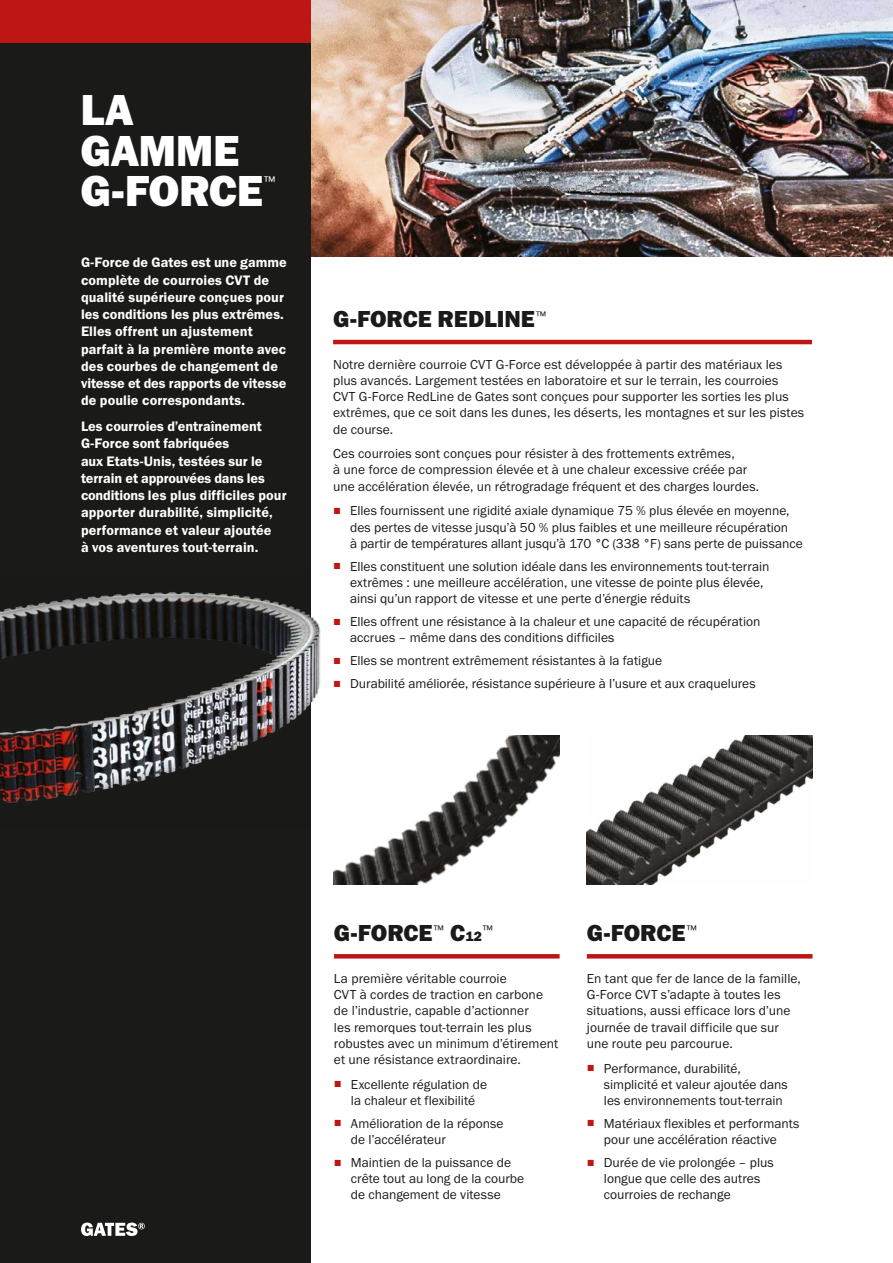
<style>
.page{position:relative;width:893px;height:1263px;background:#fff}
.page>*{position:absolute;margin:0;border:0;box-sizing:border-box;transform-origin:0 0}
.t1{font:45px/40.5px "Franklin Gothic URW Hea";letter-spacing:-.01em;color:#fff}
.t2{font:24px "Franklin Gothic URW Hea";letter-spacing:-.005em;color:#1a1a18}
.t3{font:14.55px "Franklin Gothic URW Boo";color:#fff}
.t4{font:14.25px/17.2px "Franklin Gothic URW Dem";letter-spacing:.005em;color:#fff}
.t5{font:13.5px/16.2px "Franklin Gothic URW Boo";color:#1a1a18}
.t6{font:12.9px "Franklin Gothic URW Boo";color:#1a1a18}
.s1{font-size:9.15px;color:#be1615}
.s2{font-size:13.95px}
</style>
<div class="page">
<img style="left:310px;top:0;width:583px;height:256px">
<div style="left:0;top:0;width:310px;height:1263px;background:#1a1a18"></div>
<svg style="left:81px;top:1222px;width:64px;height:14px"></svg>
<div style="left:0;top:0;width:310px;height:42px;background:#be1615"></div>
<img style="left:0;top:574px;width:321px;height:254px">
<hr style="left:333px;top:340px;width:479px;height:4px;background:#be1615">
<svg style="left:334px;top:954px;width:226px;height:4px"></svg>
<svg style="left:587px;top:954px;width:225px;height:4px"></svg>
<img style="left:587px;top:735px;width:225px;height:149px">
<img style="left:334px;top:735px;width:225px;height:149px">
<h1 class="t1" style="left:80px;top:89px;width:184px">LA<br>GAMME<br>G-FORCE</h1>
<p class="t3" style="left:264px;top:172px;width:13px">™</p>
<p class="t4" style="left:81px;top:254px;width:207px">G-Force de Gates est une gamme complète de courroies CVT de qualité supérieure conçues pour les conditions les plus extrêmes.<br>Elles offrent un ajustement parfait à la première monte avec des courbes de changement de vitesse et des rapports de vitesse de poulie correspondants.</p>
<p class="t4" style="left:81px;top:418px;width:207px">Les courroies d’entraînement<br>G-Force sont fabriquées<br>aux Etats-Unis, testées sur le terrain et approuvées dans les conditions les plus difficiles pour apporter durabilité, simplicité, performance et valeur ajoutée<br>à vos aventures tout-terrain.</p>
<h2 class="t2" style="left:333px;top:303px;width:214px">G-FORCE REDLINE<sup>™</sup></h2>
<p class="t5" style="left:333px;top:356px;width:473px">Notre dernière courroie CVT G-Force est développée à partir des matériaux les plus avancés. Largement testées en laboratoire et sur le terrain, les courroies CVT G-Force RedLine de Gates sont conçues pour supporter les sorties les plus extrêmes, que ce soit dans les dunes, les déserts, les montagnes et sur les pistes de course.</p>
<p class="t5" style="left:333px;top:445px;width:428px">Ces courroies sont conçues pour résister à des frottements extrêmes,<br>à une force de compression élevée et à une chaleur excessive créée par une accélération élevée, un rétrogradage fréquent et des charges lourdes.</p>
<p class="t5" style="left:350px;top:502px;width:454px;text-indent:-17px"><span class="s1">■</span> Elles fournissent une rigidité axiale dynamique 75 % plus élevée en moyenne, des pertes de vitesse jusqu’à 50 % plus faibles et une meilleure récupération<br>à partir de températures allant jusqu’à 170 °C (338 °F) sans perte de puissance</p>
<p class="t5" style="left:350px;top:558px;width:421px;text-indent:-17px"><span class="s1">■</span> Elles constituent une solution idéale dans les environnements tout-terrain extrêmes : une meilleure accélération, une vitesse de pointe plus élevée, ainsi qu’un rapport de vitesse et une perte d’énergie réduits</p>
<p class="t5" style="left:350px;top:613px;width:412px;text-indent:-17px"><span class="s1">■</span> Elles offrent une résistance à la chaleur et une capacité de récupération accrues – même dans des conditions difficiles</p>
<p class="t5" style="left:333px;top:652px;width:331px"><span class="s1">■</span> Elles se montrent extrêmement résistantes à la fatigue</p>
<p class="t5" style="left:333px;top:675px;width:424px"><span class="s1">■</span> Durabilité améliorée, résistance supérieure à l’usure et aux craquelures</p>
<h2 class="t2" style="left:334px;top:918px;width:150px">G-FORCE<sup>™</sup> C<span class="s2">12</span></h2>
<p class="t6" style="left:483px;top:922px;width:12px">™</p>
<p class="t5" style="left:334px;top:970px;width:226px">La première véritable courroie<br>CVT à cordes de traction en carbone de l’industrie, capable d’actionner<br>les remorques tout-terrain les plus robustes avec un minimum d’étirement et une résistance extraordinaire.</p>
<p class="t5" style="left:334px;top:1076px;width:155px;text-align:center"><span class="s1">■</span> Excellente régulation de la chaleur et flexibilité</p>
<p class="t5" style="left:351px;top:1115px;width:154px;text-indent:-17px"><span class="s1">■</span> Amélioration de la réponse de l’accélérateur</p>
<p class="t5" style="left:351px;top:1154px;width:175px;text-indent:-17px"><span class="s1">■</span> Maintien de la puissance de crête tout au long de la courbe de changement de vitesse</p>
<h2 class="t2" style="left:587px;top:918px;width:111px">G-FORCE<sup>™</sup></h2>
<p class="t5" style="left:587px;top:970px;width:216px">En tant que fer de lance de la famille, G-Force CVT s’adapte à toutes les situations, aussi efficace lors d’une journée de travail difficile que sur une route peu parcourue.</p>
<p class="t5" style="left:604px;top:1060px;width:185px;text-indent:-17px"><span class="s1">■</span> Performance, durabilité, simplicité et valeur ajoutée dans les environnements tout-terrain</p>
<p class="t5" style="left:587px;top:1115px;width:214px;text-align:center"><span class="s1">■</span> Matériaux flexibles et performants pour une accélération réactive</p>
<p class="t5" style="left:604px;top:1154px;width:171px;text-indent:-17px"><span class="s1">■</span> Durée de vie prolongée – plus longue que celle des autres courroies de rechange</p>
</div>
